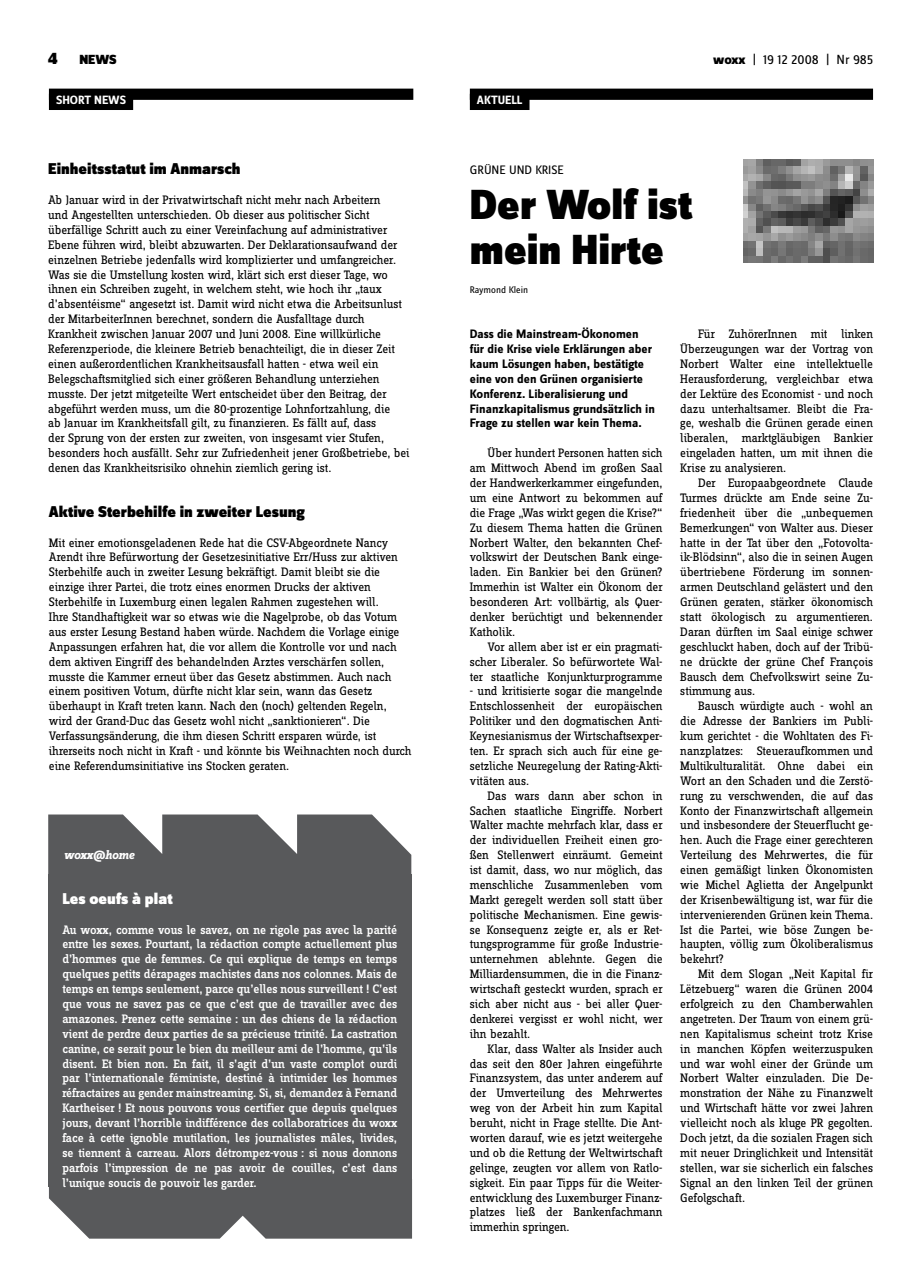
<style>
.page{position:relative;width:922px;height:1276px;background:#fff}
.page>*{position:absolute;margin:0;border:0;box-sizing:border-box;transform-origin:0 0}
.t1{font:900 43.75px/44.6px "Zine Sans Dis";color:#000}
.t2{font:900 16.25px "Zine Sans Dis";color:#000}
.t3{font:900 16.25px "Zine Sans Dis";color:#fff}
.t4{font:13.75px "Zine Sans Dis";color:#000}
.t5{font:900 13.75px "Zine Sans Dis";color:#000}
.t6{font:12.75px/14.9px "Zine Slab Dis";letter-spacing:-.01em;color:#000;text-align:justify}
.t7{font:500 12.75px/14.9px "Zine Slab Dis";color:#fff;text-align:justify}
.t8{font:700 12.75px/14.9px "Zine Sans Dis";color:#000}
.t9{font:12.75px "Zine Sans Dis";color:#000}
.t10{font:italic 700 12.75px "Zine Slab Dis";letter-spacing:-.01em;color:#fff}
.t11{font:700 12.5px "Zine Sans Dis";color:#fff}
.t12{font:10px "Zine Sans Dis";color:#000}
.s1{font-weight:800}
</style>
<div class="page">
<div style="left:469px;top:89px;width:403px;height:11px;background:#000"></div>
<div style="left:469px;top:94px;width:60px;height:16px;background:#000"></div>
<div style="left:49px;top:89px;width:364px;height:11px;background:#000"></div>
<div style="left:49px;top:94px;width:84px;height:16px;background:#000"></div>
<svg style="left:48px;top:814px;width:363px;height:60px;background:#6b6c6e"></svg>
<div style="left:49px;top:1179px;width:363px;height:59px;background:#58595b"></div>
<div style="left:48px;top:874px;width:363px;height:312px;background:#58595b"></div>
<img style="left:743px;top:160px;width:129px;height:102px">
<p class="t5" style="left:79px;top:53px;width:39px">NEWS</p>
<p class="t4" style="left:713px;top:53px;width:161px"><span class="s1">woxx</span> | 19 12 2008 | Nr 985</p>
<p class="t11" style="left:56px;top:93px;width:71px">SHORT NEWS</p>
<p class="t11" style="left:477px;top:93px;width:47px">AKTUELL</p>
<p class="t2" style="left:48px;top:160px;width:194px">Einheitsstatut im Anmarsch</p>
<p class="t6" style="left:48px;top:193px;width:363px;text-align:left">Ab Januar wird in der Privatwirtschaft nicht mehr nach Arbeitern<br>und Angestellten unterschieden. Ob dieser aus politischer Sicht überfällige Schritt auch zu einer Vereinfachung auf administrativer Ebene führen wird, bleibt abzuwarten. Der Deklarationsaufwand der einzelnen Betriebe jedenfalls wird komplizierter und umfangreicher.<br>Was sie die Umstellung kosten wird, klärt sich erst dieser Tage, wo ihnen ein Schreiben zugeht, in welchem steht, wie hoch ihr „taux d’absentéisme“ angesetzt ist. Damit wird nicht etwa die Arbeitsunlust der MitarbeiterInnen berechnet, sondern die Ausfalltage durch Krankheit zwischen Januar 2007 und Juni 2008. Eine willkürliche Referenzperiode, die kleinere Betrieb benachteiligt, die in dieser Zeit einen außerordentlichen Krankheitsausfall hatten - etwa weil ein Belegschaftsmitglied sich einer größeren Behandlung unterziehen musste. Der jetzt mitgeteilte Wert entscheidet über den Beitrag, der abgeführt werden muss, um die 80-prozentige Lohnfortzahlung, die<br>ab Januar im Krankheitsfall gilt, zu finanzieren. Es fällt auf, dass<br>der Sprung von der ersten zur zweiten, von insgesamt vier Stufen, besonders hoch ausfällt. Sehr zur Zufriedenheit jener Großbetriebe, bei denen das Krankheitsrisiko ohnehin ziemlich gering ist.</p>
<p class="t2" style="left:49px;top:503px;width:257px">Aktive Sterbehilfe in zweiter Lesung</p>
<p class="t6" style="left:49px;top:535px;width:364px;text-align:left">Mit einer emotionsgeladenen Rede hat die CSV-Abgeordnete Nancy Arendt ihre Befürwortung der Gesetzesinitiative Err/Huss zur aktiven Sterbehilfe auch in zweiter Lesung bekräftigt. Damit bleibt sie die einzige ihrer Partei, die trotz eines enormen Drucks der aktiven Sterbehilfe in Luxemburg einen legalen Rahmen zugestehen will.<br>Ihre Standhaftigkeit war so etwas wie die Nagelprobe, ob das Votum aus erster Lesung Bestand haben würde. Nachdem die Vorlage einige Anpassungen erfahren hat, die vor allem die Kontrolle vor und nach dem aktiven Eingriff des behandelnden Arztes verschärfen sollen, musste die Kammer erneut über das Gesetz abstimmen. Auch nach einem positiven Votum, dürfte nicht klar sein, wann das Gesetz überhaupt in Kraft treten kann. Nach den (noch) geltenden Regeln, wird der Grand-Duc das Gesetz wohl nicht „sanktionieren“. Die Verfassungsänderung, die ihm diesen Schritt ersparen würde, ist ihrerseits noch nicht in Kraft - und könnte bis Weihnachten noch durch eine Referendumsinitiative ins Stocken geraten.</p>
<p class="t10" style="left:64px;top:848px;width:72px">woxx@home</p>
<p class="t3" style="left:62px;top:890px;width:112px">Les oeufs à plat</p>
<p class="t7" style="left:62px;top:922px;width:336px">Au woxx, comme vous le savez, on ne rigole pas avec la parité entre les sexes. Pourtant, la rédaction compte actuellement plus d’hommes que de femmes. Ce qui explique de temps en temps quelques petits dérapages machistes dans nos colonnes. Mais de temps en temps seulement, parce qu’elles nous surveillent ! C’est que vous ne savez pas ce que c’est que de travailler avec des amazones. Prenez cette semaine : un des chiens de la rédaction vient de perdre deux parties de sa précieuse trinité. La castration canine, ce serait pour le bien du meilleur ami de l’homme, qu’ils disent. Et bien non. En fait, il s’agit d’un vaste complot ourdi par l’internationale féministe, destiné à intimider les hommes réfractaires au gender mainstreaming. Si, si, demandez à Fernand Kartheiser ! Et nous pouvons vous certifier que depuis quelques jours, devant l’horrible indifférence des collaboratrices du woxx face à cette ignoble mutilation, les journalistes mâles, livides, se tiennent à carreau. Alors détrompez-vous : si nous donnons parfois l’impression de ne pas avoir de couilles, c’est dans l’unique soucis de pouvoir les garder.</p>
<p class="t9" style="left:469px;top:163px;width:95px">GRÜNE UND KRISE</p>
<h1 class="t1" style="left:469px;top:185px;width:224px">Der Wolf ist mein Hirte</h1>
<p class="t12" style="left:469px;top:285px;width:60px">Raymond Klein</p>
<p class="t8" style="left:469px;top:327px;width:187px">Dass die Mainstream-Ökonomen für die Krise viele Erklärungen aber kaum Lösungen haben, bestätigte eine von den Grünen organisierte Konferenz. Liberalisierung und Finanzkapitalismus grundsätzlich in Frage zu stellen war kein Thema.</p>
<p class="t6" style="left:469px;top:446px;width:194px;text-indent:18px">Über hundert Personen hatten sich am Mittwoch Abend im großen Saal der Handwerkerkammer eingefunden, um eine Antwort zu bekommen auf die Frage „Was wirkt gegen die Krise?“ Zu diesem Thema hatten die Grünen Norbert Walter, den bekannten Chef&shy;volkswirt der Deutschen Bank einge&shy;laden. Ein Bankier bei den Grünen?<br>Immerhin ist Walter ein Ökonom der besonderen Art: vollbärtig, als Quer&shy;denker berüchtigt und bekennender Katholik.</p>
<p class="t6" style="left:469px;top:640px;width:194px;text-indent:18px">Vor allem aber ist er ein pragmati&shy;scher Liberaler. So befürwortete Wal&shy;ter staatliche Konjunkturprogramme</p>
<p class="t6" style="left:469px;top:684px;width:194px">- und kritisierte sogar die mangelnde Entschlossenheit der europäischen Politiker und den dogmatischen Anti-Keynesianismus der Wirtschaftsexper&shy;ten. Er sprach sich auch für eine ge&shy;setzliche Neuregelung der Rating-Akti&shy;vitäten aus.</p>
<p class="t6" style="left:469px;top:788px;width:194px;text-indent:18px">Das wars dann aber schon in Sachen staatliche Eingriffe. Norbert Walter machte mehrfach klar, dass er der individuellen Freiheit einen gro&shy;ßen Stellenwert einräumt. Gemeint ist damit, dass, wo nur möglich, das menschliche Zusammenleben vom Markt geregelt werden soll statt über politische Mechanismen. Eine gewis&shy;se Konsequenz zeigte er, als er Ret&shy;tungsprogramme für große Industrie&shy;unternehmen ablehnte. Gegen die Milliardensummen, die in die Finanz&shy;wirtschaft gesteckt wurden, sprach er sich aber nicht aus - bei aller Quer&shy;denkerei vergisst er wohl nicht, wer ihn bezahlt.</p>
<p class="t6" style="left:469px;top:1041px;width:194px;text-indent:18px">Klar, dass Walter als Insider auch das seit den 80er Jahren eingeführte Finanzsystem, das unter anderem auf der Umverteilung des Mehrwertes weg von der Arbeit hin zum Kapital beruht, nicht in Frage stellte. Die Ant&shy;worten darauf, wie es jetzt weitergehe und ob die Rettung der Weltwirtschaft gelinge, zeugten vor allem von Ratlo&shy;sigkeit. Ein paar Tipps für die Weiter&shy;entwicklung des Luxemburger Finanz&shy;platzes ließ der Bankenfachmann immerhin springen.</p>
<p class="t6" style="left:680px;top:327px;width:194px;text-indent:18px">Für ZuhörerInnen mit linken Überzeugungen war der Vortrag von Norbert Walter eine intellektuelle Herausforderung, vergleichbar etwa der Lektüre des Economist - und noch dazu unterhaltsamer. Bleibt die Fra&shy;ge, weshalb die Grünen gerade einen liberalen, marktgläubigen Bankier eingeladen hatten, um mit ihnen die Krise zu analysieren.</p>
<p class="t6" style="left:680px;top:476px;width:194px;text-indent:18px">Der Europaabgeordnete Claude Turmes drückte am Ende seine Zu&shy;friedenheit über die „unbequemen Bemerkungen“ von Walter aus. Dieser hatte in der Tat über den „Fotovolta&shy;ik-Blödsinn“, also die in seinen Augen übertriebene Förderung im sonnen&shy;armen Deutschland gelästert und den Grünen geraten, stärker ökonomisch statt ökologisch zu argumentieren.<br>Daran dürften im Saal einige schwer geschluckt haben, doch auf der Tribü&shy;ne drückte der grüne Chef François Bausch dem Chefvolkswirt seine Zu&shy;stimmung aus.</p>
<p class="t6" style="left:680px;top:699px;width:194px;text-indent:18px">Bausch würdigte auch - wohl an die Adresse der Bankiers im Publi&shy;kum gerichtet - die Wohltaten des Fi&shy;nanzplatzes: Steueraufkommen und Multikulturalität. Ohne dabei ein Wort an den Schaden und die Zerstö&shy;rung zu verschwenden, die auf das Konto der Finanzwirtschaft allgemein und insbesondere der Steuerflucht ge&shy;hen. Auch die Frage einer gerechteren Verteilung des Mehrwertes, die für einen gemäßigt linken Ökonomisten wie Michel Aglietta der Angelpunkt der Krisenbewältigung ist, war für die intervenierenden Grünen kein Thema.<br>Ist die Partei, wie böse Zungen be&shy;haupten, völlig zum Ökoliberalismus bekehrt?</p>
<p class="t6" style="left:680px;top:967px;width:194px;text-indent:18px">Mit dem Slogan „Neit Kapital fir Lëtzebuerg“ waren die Grünen 2004 erfolgreich zu den Chamberwahlen angetreten. Der Traum von einem grü&shy;nen Kapitalismus scheint trotz Krise in manchen Köpfen weiterzuspuken und war wohl einer der Gründe um Norbert Walter einzuladen. Die De&shy;monstration der Nähe zu Finanzwelt und Wirtschaft hätte vor zwei Jahren vielleicht noch als kluge PR gegolten.<br>Doch jetzt, da die sozialen Fragen sich mit neuer Dringlichkeit und Intensität stellen, war sie sicherlich ein falsches Signal an den linken Teil der grünen Gefolgschaft.</p>
</div>
